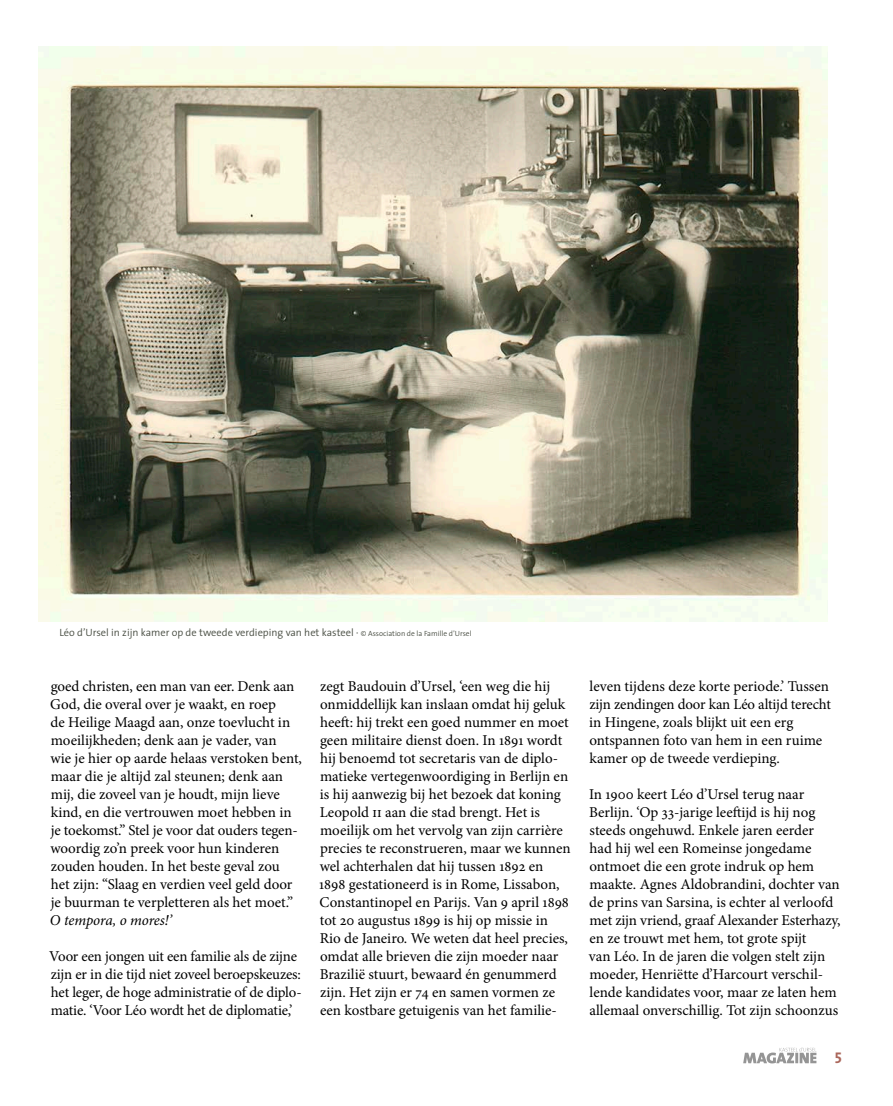
<style>
.page{position:relative;width:893px;height:1106px;background:#fff}
.page>*{position:absolute;margin:0;border:0;box-sizing:border-box;transform-origin:0 0}
.t1{font:15.6px "The Sans Bold Caps";color:#ab675b}
.t2{font:15px/18px "Minion Pro";letter-spacing:-.005em;color:#000}
.t3{font:italic 15px "Minion Pro";letter-spacing:-.01em;color:#000}
.t4{font:300 10.5px "The Sans";color:#474c41}
.s1{font-size:7.5px}
</style>
<div class="page">
<svg style="left:743px;top:1047px;width:73px;height:16px"></svg>
<img style="left:38px;top:47px;width:789px;height:575px">
<p class="t4" style="left:60px;top:623px;width:414px">Léo d’Ursel in zijn kamer op de tweede verdieping van het kasteel · <span class="s1">© Association de la Famille d’Ursel</span></p>
<p class="t2" style="left:50px;top:677px;width:253px">goed christen, een man van eer. Denk aan God, die overal over je waakt, en roep<br>de Heilige Maagd aan, onze toevlucht in moeilijkheden; denk aan je vader, van<br>wie je hier op aarde helaas verstoken bent, maar die je altijd zal steunen; denk aan mij, die zoveel van je houdt, mijn lieve kind, en die vertrouwen moet hebben in je toekomst.” Stel je voor dat ouders tegen&shy;woordig zo’n preek voor hun kinderen zouden houden. In het beste geval zou<br>het zijn: “Slaag en verdien veel geld door je buurman te verpletteren als het moet.”</p>
<p class="t3" style="left:50px;top:909px;width:123px">O tempora, o mores!’</p>
<p class="t2" style="left:49px;top:947px;width:254px">Voor een jongen uit een familie als de zijne zijn er in die tijd niet zoveel beroepskeuzes: het leger, de hoge administratie of de diplo&shy;matie. ‘Voor Léo wordt het de diplomatie,’</p>
<p class="t2" style="left:319px;top:677px;width:253px">zegt Baudouin d’Ursel, ‘een weg die hij onmiddellijk kan inslaan omdat hij geluk heeft: hij trekt een goed nummer en moet geen militaire dienst doen. In 1891 wordt hij benoemd tot secretaris van de diplo&shy;matieke vertegenwoordiging in Berlijn en is hij aanwezig bij het bezoek dat koning Leopold II aan die stad brengt. Het is moeilijk om het vervolg van zijn carrière precies te reconstrueren, maar we kunnen wel achterhalen dat hij tussen 1892 en 1898 gestationeerd is in Rome, Lissabon, Constantinopel en Parijs. Van 9 april 1898 tot 20 augustus 1899 is hij op missie in Rio de Janeiro. We weten dat heel precies, omdat alle brieven die zijn moeder naar Brazilië stuurt, bewaard én genummerd zijn. Het zijn er 74 en samen vormen ze een kostbare getuigenis van het familie-</p>
<p class="t2" style="left:589px;top:677px;width:243px">leven tijdens deze korte periode.’ Tussen zijn zendingen door kan Léo altijd terecht in Hingene, zoals blijkt uit een erg ontspannen foto van hem in een ruime kamer op de tweede verdieping.</p>
<p class="t2" style="left:589px;top:785px;width:253px">In 1900 keert Léo d’Ursel terug naar Berlijn. ‘Op 33-jarige leeftijd is hij nog steeds ongehuwd. Enkele jaren eerder<br>had hij wel een Romeinse jongedame ontmoet die een grote indruk op hem maakte. Agnes Aldobrandini, dochter van de prins van Sarsina, is echter al verloofd met zijn vriend, graaf Alexander Esterhazy, en ze trouwt met hem, tot grote spijt<br>van Léo. In de jaren die volgen stelt zijn moeder, Henriëtte d’Harcourt verschil&shy;lende kandidates voor, maar ze laten hem allemaal onverschillig. Tot zijn schoonzus</p>
<p class="t1" style="left:835px;top:1045px;width:9px">5</p>
</div>
